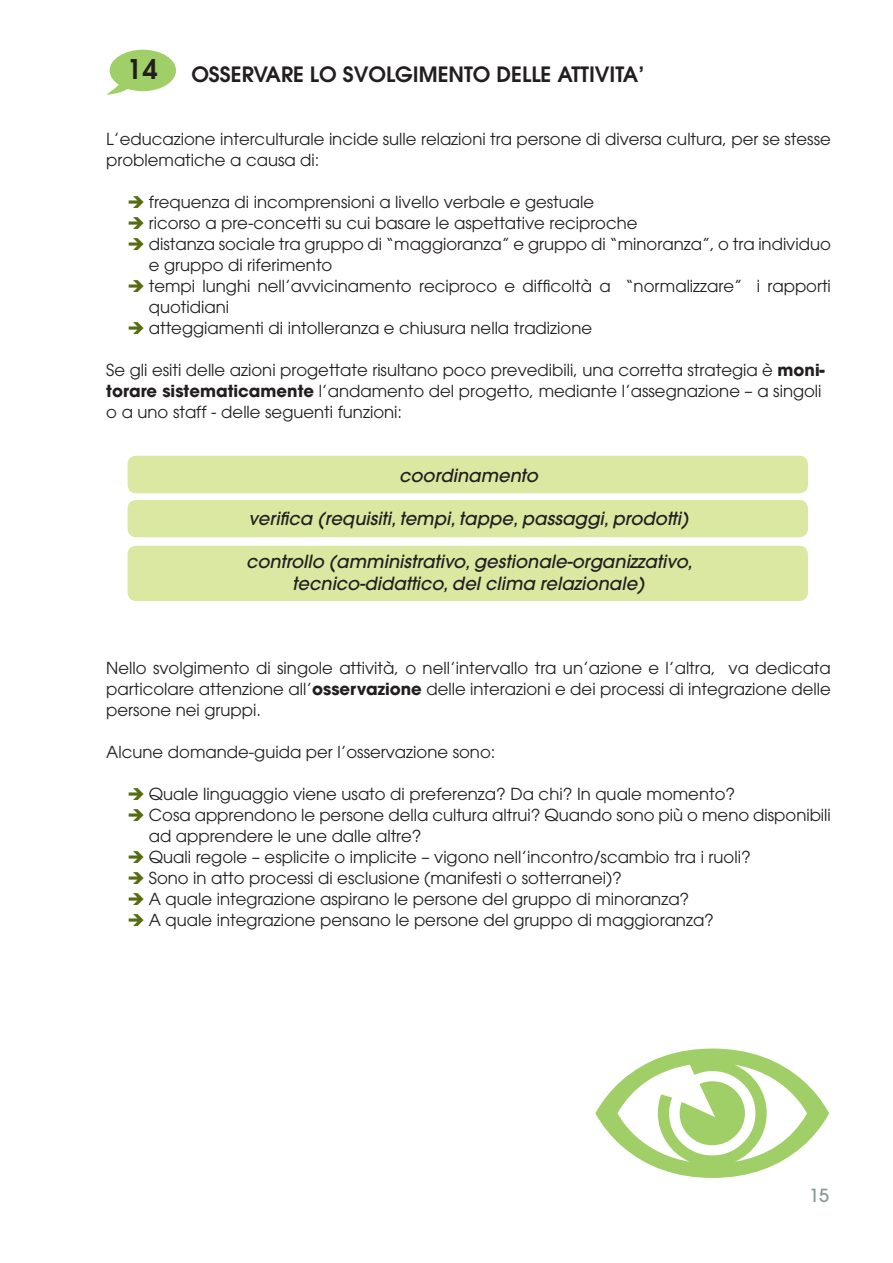
<style>
.page{position:relative;width:893px;height:1263px;background:#fff}
.page>*{position:absolute;margin:0;border:0;box-sizing:border-box;transform-origin:0 0}
.t1{font:600 27px "Avant Garde";color:#231f20}
.t2{font:600 21px "Avant Garde";color:#231f20}
.t3{font:italic 500 18px/21.6px "Avant Garde";color:#231f20;text-align:center}
.t4{font:500 18px "Avant Garde";color:#8b9b93}
.t5{font:16.5px/21px "Avant Garde";color:#231f20}
.s1{color:#566c10}
.s2{font-weight:700}
</style>
<div class="page">
<svg style="left:106px;top:50px;width:70px;height:45px"></svg>
<div style="left:128px;top:456px;width:680px;height:37px;background:#dae8a2;border-radius:9px"></div>
<div style="left:128px;top:500px;width:680px;height:37px;background:#dae8a2;border-radius:9px"></div>
<div style="left:128px;top:546px;width:680px;height:55px;background:#dae8a2;border-radius:9px"></div>
<svg style="left:595px;top:1048px;width:234px;height:130px"></svg>
<h1 class="t1" style="left:127px;top:51px;width:32px">14</h1>
<p class="t2" style="left:191px;top:61px;width:454px">OSSERVARE LO SVOLGIMENTO DELLE ATTIVITA’</p>
<p class="t5" style="left:106px;top:130px;width:726px">L’educazione interculturale incide sulle relazioni tra persone di diversa cultura, per se stesse problematiche a causa di:</p>
<p class="t5" style="left:128px;top:193px;width:468px"><span class="s1">➔</span> frequenza di incomprensioni a livello verbale e gestuale</p>
<p class="t5" style="left:128px;top:214px;width:511px"><span class="s1">➔</span> ricorso a pre-concetti su cui basare le aspettative reciproche</p>
<p class="t5" style="left:149px;top:235px;width:684px;text-indent:-21px"><span class="s1">➔</span> distanza sociale tra gruppo di “maggioranza” e gruppo di “minoranza”, o tra individuo e gruppo di riferimento</p>
<p class="t5" style="left:149px;top:277px;width:684px;text-indent:-21px"><span class="s1">➔</span> tempi lunghi nell’avvicinamento reciproco e difficoltà a “normalizzare” i rapporti quotidiani</p>
<p class="t5" style="left:128px;top:318px;width:466px"><span class="s1">➔</span> atteggiamenti di intolleranza e chiusura nella tradizione</p>
<p class="t5" style="left:106px;top:360px;width:720px">Se gli esiti delle azioni progettate risultano poco prevedibili, una corretta strategia è <span class="s2">moni&shy;torare sistematicamente</span> l’andamento del progetto, mediante l’assegnazione – a singoli o a uno staff - delle seguenti funzioni:</p>
<p class="t3" style="left:399px;top:465px;width:140px">coordinamento</p>
<p class="t3" style="left:249px;top:508px;width:441px">verifica (requisiti, tempi, tappe, passaggi, prodotti)</p>
<p class="t3" style="left:246px;top:551px;width:448px">controllo (amministrativo, gestionale-organizzativo, tecnico-didattico, del clima relazionale)</p>
<p class="t5" style="left:106px;top:658px;width:726px;text-align:justify">Nello svolgimento di singole attività, o nell’intervallo tra un’azione e l’altra, va dedicata particolare attenzione all’<span class="s2">osservazione</span> delle interazioni e dei processi di integrazione delle persone nei gruppi.</p>
<p class="t5" style="left:106px;top:742px;width:391px">Alcune domande-guida per l’osservazione sono:</p>
<p class="t5" style="left:128px;top:784px;width:609px"><span class="s1">➔</span> Quale linguaggio viene usato di preferenza? Da chi? In quale momento?</p>
<p class="t5" style="left:149px;top:805px;width:683px;text-indent:-21px"><span class="s1">➔</span> Cosa apprendono le persone della cultura altrui? Quando sono più o meno disponibili ad apprendere le une dalle altre?</p>
<p class="t5" style="left:128px;top:847px;width:625px"><span class="s1">➔</span> Quali regole – esplicite o implicite – vigono nell’incontro/scambio tra i ruoli?</p>
<p class="t5" style="left:128px;top:868px;width:496px"><span class="s1">➔</span> Sono in atto processi di esclusione (manifesti o sotterranei)?</p>
<p class="t5" style="left:128px;top:889px;width:563px"><span class="s1">➔</span> A quale integrazione aspirano le persone del gruppo di minoranza?</p>
<p class="t5" style="left:128px;top:910px;width:588px"><span class="s1">➔</span> A quale integrazione pensano le persone del gruppo di maggioranza?</p>
<p class="t4" style="left:809px;top:1189px;width:21px">15</p>
</div>
